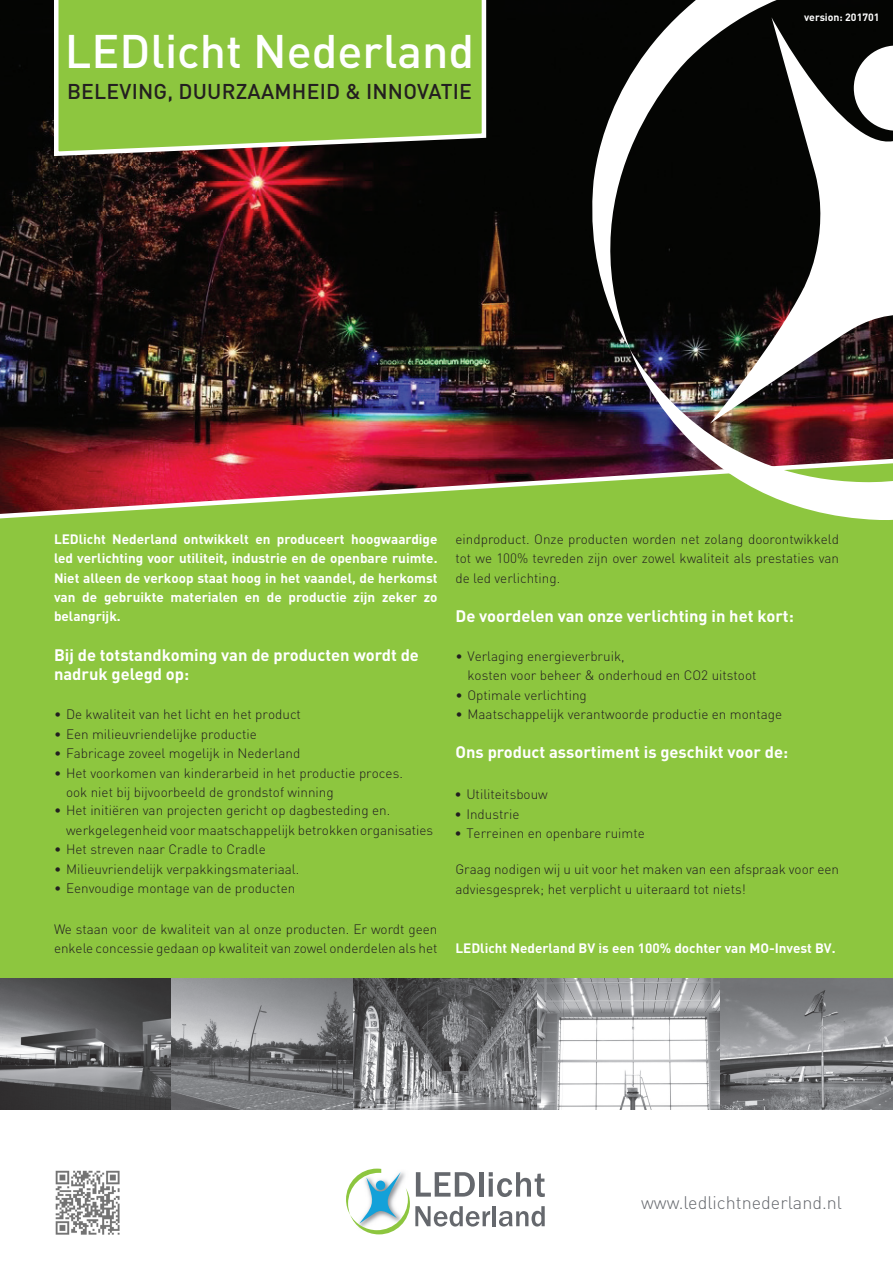
<style>
.page{position:relative;width:893px;height:1263px;background:#fff}
.page>*{position:absolute;margin:0;border:0;box-sizing:border-box;transform-origin:0 0}
.t1{font:500 46.5px "DIN Pro";color:#fff}
.t2{font:500 21.15px "DIN Pro";letter-spacing:.01em;color:#231f20}
.t3{font:300 18px "DIN Pro";color:#65686d}
.t4{font:700 16.5px/19.5px "DIN Pro";color:#fff}
.t5{font:300 13.5px/19.5px "DIN Pro";color:#231f20}
.t6{font:700 13.5px/19.5px "DIN Pro";color:#fff;text-align:justify}
.t7{font:700 10.5px "DIN Pro";color:#fff}
</style>
<div class="page">
<img style="left:0;top:978px;width:893px;height:132px">
<div style="left:0;top:451px;width:893px;height:527px;background:#8dc63f"></div>
<img style="left:0;top:0;width:564px;height:519px">
<svg style="left:346px;top:1168px;width:199px;height:66px"></svg>
<hr style="left:479px;top:1172px;width:4px;height:24px;background:#65686d">
<img style="left:564px;top:0;width:329px;height:520px">
<svg style="left:710px;top:0;width:183px;height:423px;fill:#060605"></svg>
<svg style="left:854px;top:45px;width:39px;height:86px"></svg>
<svg style="left:52px;top:0;width:436px;height:158px;background:#89b943"></svg>
<img style="left:55px;top:1170px;width:65px;height:65px">
<p class="t1" style="left:65px;top:20px;width:411px">LEDlicht Nederland</p>
<p class="t2" style="left:67px;top:77px;width:406px">BELEVING, DUURZAAMHEID &amp; INNOVATIE</p>
<p class="t7" style="left:804px;top:10px;width:77px">version: 201701</p>
<p class="t6" style="left:54px;top:528px;width:385px">LEDlicht Nederland ontwikkelt en produceert hoogwaardige led verlichting voor utiliteit, industrie en de openbare ruimte.<br>Niet alleen de verkoop staat hoog in het vaandel, de herkomst van de gebruikte materialen en de productie zijn zeker zo belangrijk.</p>
<p class="t4" style="left:54px;top:644px;width:366px">Bij de totstandkoming van de producten wordt de nadruk gelegd op:</p>
<p class="t5" style="left:54px;top:704px;width:249px">• De kwaliteit van het licht en het product</p>
<p class="t5" style="left:54px;top:723px;width:204px">• Een milieuvriendelijke productie</p>
<p class="t5" style="left:54px;top:743px;width:248px">• Fabricage zoveel mogelijk in Nederland</p>
<p class="t5" style="left:66px;top:762px;width:338px;text-indent:-12px">• Het voorkomen van kinderarbeid in het productie proces. ook niet bij bijvoorbeeld de grondstof winning</p>
<p class="t5" style="left:66px;top:800px;width:369px;text-indent:-12px">• Het initiëren van projecten gericht op dagbesteding en. werkgelegenheid voor maatschappelijk betrokken organisaties</p>
<p class="t5" style="left:54px;top:839px;width:213px">• Het streven naar Cradle to Cradle</p>
<p class="t5" style="left:54px;top:859px;width:247px">• Milieuvriendelijk verpakkingsmateriaal.</p>
<p class="t5" style="left:54px;top:878px;width:243px">• Eenvoudige montage van de producten</p>
<p class="t5" style="left:54px;top:918px;width:385px">We staan voor de kwaliteit van al onze producten. Er wordt geen enkele concessie gedaan op kwaliteit van zowel onderdelen als het</p>
<p class="t5" style="left:455px;top:528px;width:385px;text-align:justify">eindproduct. Onze producten worden net zolang doorontwikkeld tot we 100% tevreden zijn over zowel kwaliteit als prestaties van de led verlichting.</p>
<p class="t4" style="left:455px;top:605px;width:340px">De voordelen van onze verlichting in het kort:</p>
<p class="t5" style="left:467px;top:645px;width:291px;text-indent:-12px">• Verlaging energieverbruik,<br>kosten voor beheer &amp; onderhoud en CO2 uitstoot</p>
<p class="t5" style="left:455px;top:684px;width:133px">• Optimale verlichting</p>
<p class="t5" style="left:455px;top:704px;width:328px">• Maatschappelijk verantwoorde productie en montage</p>
<p class="t4" style="left:455px;top:742px;width:334px">Ons product assortiment is geschikt voor de:</p>
<p class="t5" style="left:454px;top:784px;width:95px">• Utiliteitsbouw</p>
<p class="t5" style="left:454px;top:803px;width:67px">• Industrie</p>
<p class="t5" style="left:454px;top:823px;width:192px">• Terreinen en openbare ruimte</p>
<p class="t5" style="left:455px;top:859px;width:385px">Graag nodigen wij u uit voor het maken van een afspraak voor een adviesgesprek; het verplicht u uiteraard tot niets!</p>
<p class="t6" style="left:455px;top:938px;width:382px">LEDlicht Nederland BV is een 100% dochter van MO-Invest BV.</p>
<h3 class="t3" style="left:641px;top:1190px;width:203px">www.ledlichtnederland.nl</h3>
</div>
